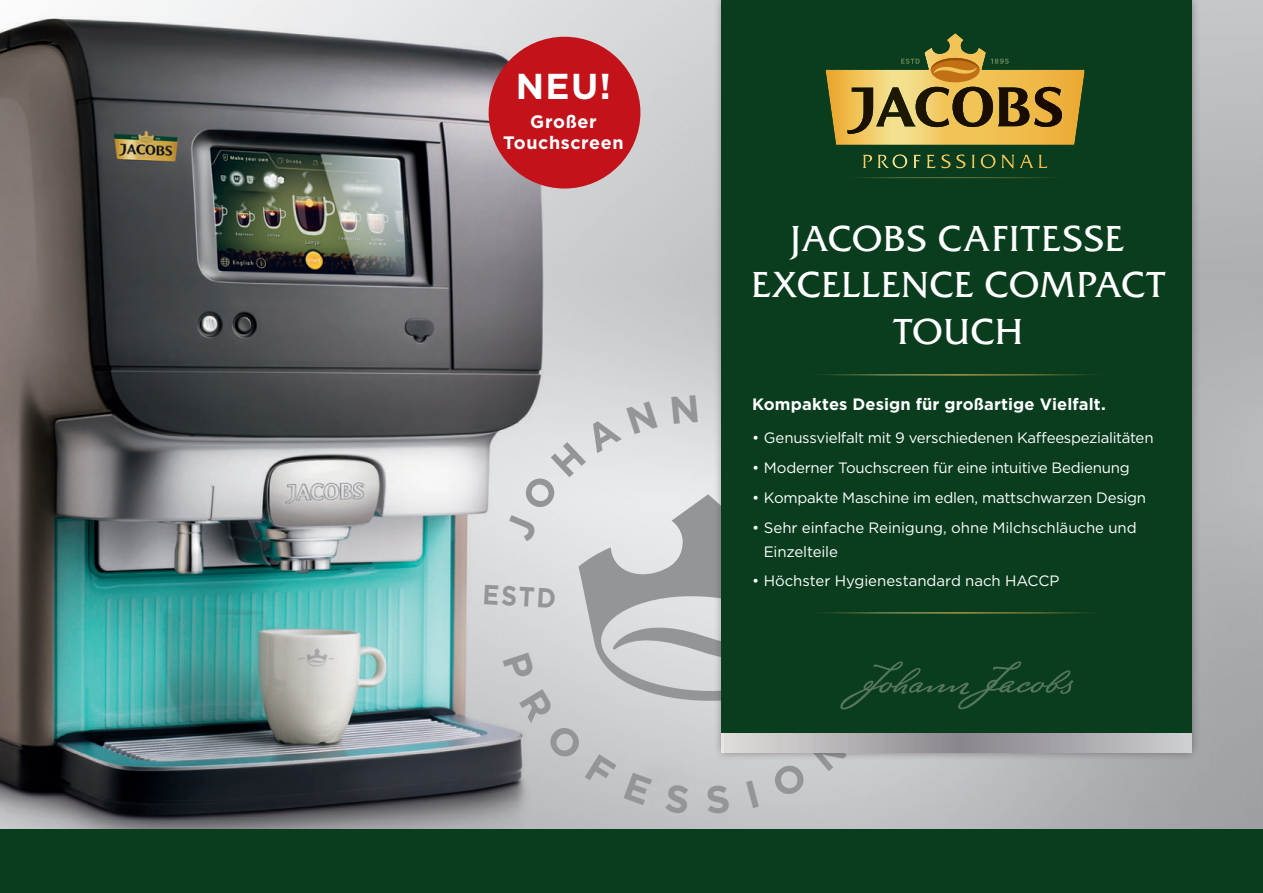
<style>
.page{position:relative;width:1263px;height:893px;background:#fff}
.page>*{position:absolute;margin:0;border:0;box-sizing:border-box;transform-origin:0 0}
.t1{font:36px/46.7px "Friz Qua";letter-spacing:.005em;color:#fff;text-align:center}
.t2{font:700 36px "Gotham";color:#fff}
.t3{font:700 27.6px "Gotham";color:#939598;scale:.9 1}
.t4{font:700 18px/21.6px "Gotham";letter-spacing:.03em;color:#fff;text-align:center}
.t5{font:700 16.5px "Gotham";letter-spacing:.01em;color:#fff}
.t6{font:15px/24px "Gotham";letter-spacing:-.015em;color:#fff}
</style>
<div class="page">
<img style="left:0;top:0;width:1263px;height:829px">
<svg style="left:578px;top:494px;width:136px;height:118px;background:#b4b5b8"></svg>
<div style="left:714px;top:0;width:486px;height:760px;background:#231f20;opacity:.5"></div>
<div style="left:722px;top:0;width:470px;height:733px;background:#093d1e"></div>
<div style="left:0;top:829px;width:1263px;height:64px;background:#093d1e"></div>
<div style="left:722px;top:733px;width:470px;height:20px;background:linear-gradient(to bottom,#c3c3c6,#c3c3c6)"></div>
<svg style="left:825px;top:33px;width:260px;height:136px"></svg>
<svg style="left:818px;top:374px;width:277px;height:2px"></svg>
<div style="left:489px;top:37px;width:151px;height:152px;background:#c4121a;border-radius:50%"></div>
<div style="left:505px;top:401px;width:153px;height:142px;background:#e3e4e6"></div>
<svg style="left:672px;top:395px;width:26px;height:29px"></svg>
<svg style="left:503px;top:612px;width:610px;height:203px"></svg>
<h1 class="t2" style="left:516px;top:70px;width:97px">NEU!</h1>
<p class="t4" style="left:503px;top:111px;width:122px">Großer<br>Touchscreen</p>
<h2 class="t3" style="left:483px;top:582px;width:83px;rotate:3deg">ESTD</h2>
<h1 class="t1" style="left:751px;top:219px;width:416px">JACOBS CAFITESSE<br>EXCELLENCE COMPACT<br>TOUCH</h1>
<p class="t5" style="left:752px;top:397px;width:355px">Kompaktes Design für großartige Vielfalt.</p>
<p class="t6" style="left:752px;top:426px;width:403px">• Genussvielfalt mit 9 verschiedenen Kaffeespezialitäten</p>
<p class="t6" style="left:752px;top:456px;width:379px">• Moderner Touchscreen für eine intuitive Bedienung</p>
<p class="t6" style="left:752px;top:486px;width:395px">• Kompakte Maschine im edlen, mattschwarzen Design</p>
<p class="t6" style="left:764px;top:516px;width:374px;text-indent:-12px">• Sehr einfache Reinigung, ohne Milchschläuche und<br>Einzelteile</p>
<p class="t6" style="left:752px;top:570px;width:309px">• Höchster Hygienestandard nach HACCP</p>
</div>
